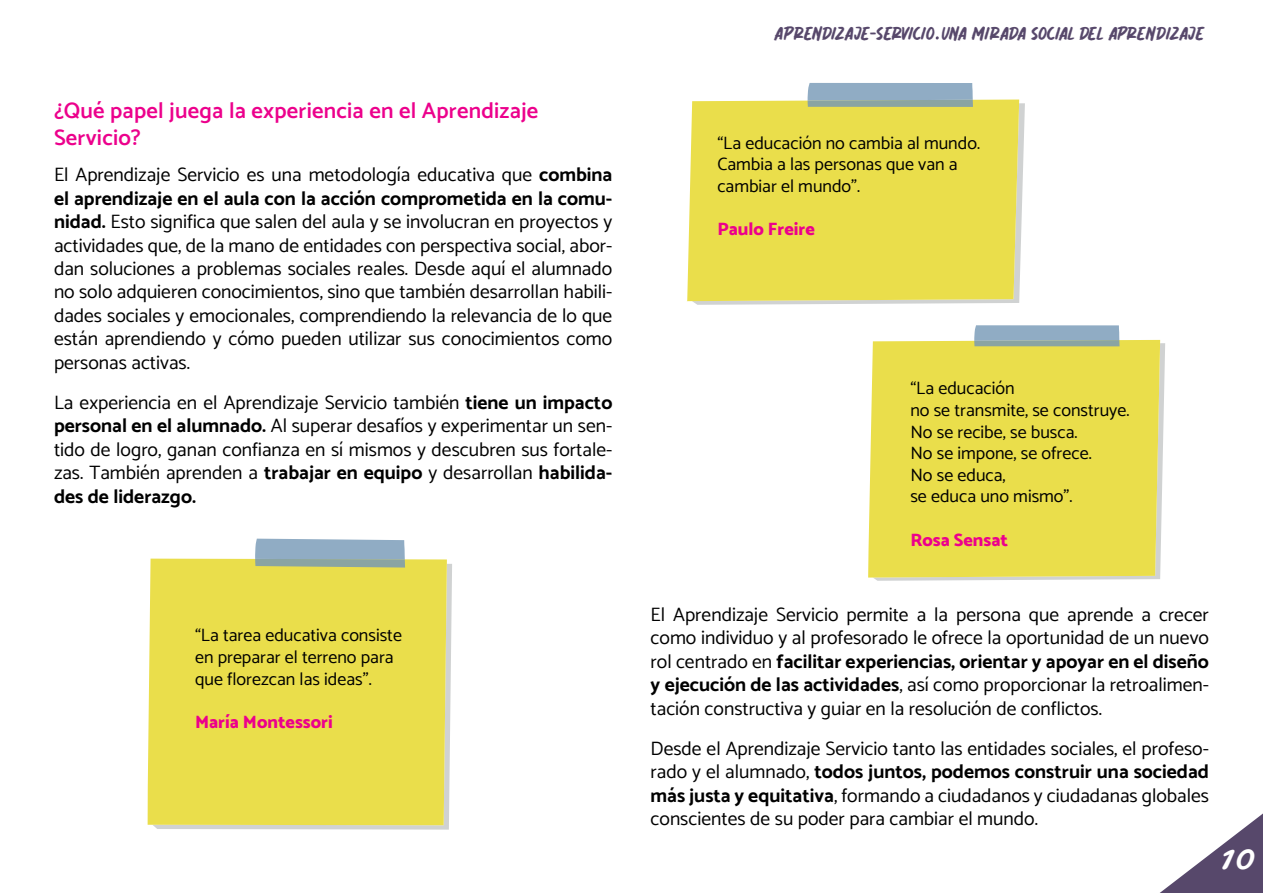
<style>
.page{position:relative;width:1263px;height:893px;background:#fff}
.page>*{position:absolute;margin:0;border:0;box-sizing:border-box;transform-origin:0 0}
.t1{font:45px "Damion";color:#fff}
.t2{font:600 22.5px/27px "Catamaran";letter-spacing:.01em;color:#ec008c}
.t3{font:19.5px/23.4px "Catamaran";color:#000;text-align:justify}
.t4{font:18px/21.6px "Catamaran";color:#000}
.t5{font:800 18px "Catamaran";color:#ec008c}
.t6{font:12px "Chalk Brush Personal Use";letter-spacing:-.04em;color:#57486b}
.s1{font-weight:700}
.s2{font-family:"Damion"}
</style>
<div class="page">
<svg style="left:153px;top:564px;width:299px;height:266px;fill:#d0d2d2"></svg>
<div style="left:148px;top:559px;width:299px;height:266px;background:#eade4b"></div>
<svg style="left:255px;top:539px;width:150px;height:29px;background:#94adb6"></svg>
<svg style="left:692px;top:103px;width:333px;height:202px;fill:#d0d2d2"></svg>
<div style="left:687px;top:100px;width:332px;height:201px;background:#eade4b"></div>
<svg style="left:807px;top:83px;width:166px;height:24px;background:#90abb9"></svg>
<svg style="left:874px;top:343px;width:291px;height:238px"></svg>
<div style="left:868px;top:340px;width:292px;height:238px;background:#eade4b"></div>
<svg style="left:974px;top:325px;width:145px;height:21px;background:#91acbb"></svg>
<svg style="left:1160px;top:813px;width:103px;height:80px"></svg>
<p class="t2" style="left:54px;top:97px;width:486px">¿Qué papel juega la experiencia en el Aprendizaje<br>Servicio?</p>
<p class="t3" style="left:54px;top:163px;width:560px">El Aprendizaje Servicio es una metodología educativa que <span class="s1">combina el aprendizaje en el aula con la acción comprometida en la comu&shy;nidad.</span> Esto significa que salen del aula y se involucran en proyectos y actividades que, de la mano de entidades con perspectiva social, abor&shy;dan soluciones a problemas sociales reales. Desde aquí el alumnado no solo adquieren conocimientos, sino que también desarrollan habili&shy;dades sociales y emocionales, comprendiendo la relevancia de lo que están aprendiendo y cómo pueden utilizar sus conocimientos como personas activas.</p>
<p class="t3" style="left:54px;top:390px;width:560px">La experiencia en el Aprendizaje Servicio también <span class="s1">tiene un impacto personal en el alumnado.</span> Al superar desafíos y experimentar un sen&shy;tido de logro, ganan confianza en sí mismos y descubren sus fortale&shy;zas. También aprenden a <span class="s1">trabajar en equipo</span> y desarrollan <span class="s1">habilida&shy;des de liderazgo.</span></p>
<p class="t4" style="left:195px;top:624px;width:208px">“La tarea educativa consiste en preparar el terreno para que florezcan las ideas”.</p>
<p class="t5" style="left:195px;top:708px;width:139px">María Montessori</p>
<p class="t6" style="left:774px;top:27px;width:432px">APRENDIZAJE-SERVICIO<span class="s2">.</span> UNA MIRADA SOCIAL DEL APRENDIZAJE</p>
<p class="t4" style="left:717px;top:131px;width:264px">“La educación no cambia al mundo.<br>Cambia a las personas que van a cambiar el mundo”.</p>
<p class="t5" style="left:717px;top:215px;width:99px">Paulo Freire</p>
<p class="t4" style="left:910px;top:377px;width:221px">“La educación<br>no se transmite, se construye.<br>No se recibe, se busca.<br>No se impone, se ofrece.<br>No se educa,<br>se educa uno mismo”.</p>
<p class="t5" style="left:910px;top:526px;width:99px">Rosa Sensat</p>
<p class="t3" style="left:651px;top:602px;width:560px">El Aprendizaje Servicio permite a la persona que aprende a crecer como individuo y al profesorado le ofrece la oportunidad de un nuevo rol centrado en <span class="s1">facilitar experiencias, orientar y apoyar en el diseño y ejecución de las actividades</span>, así como proporcionar la retroalimen&shy;tación constructiva y guiar en la resolución de conflictos.</p>
<p class="t3" style="left:651px;top:736px;width:560px">Desde el Aprendizaje Servicio tanto las entidades sociales, el profeso&shy;rado y el alumnado, <span class="s1">todos juntos, podemos construir una sociedad más justa y equitativa</span>, formando a ciudadanos y ciudadanas globales conscientes de su poder para cambiar el mundo.</p>
<h1 class="t1" style="left:1217px;top:823px;width:37px">10</h1>
</div>
